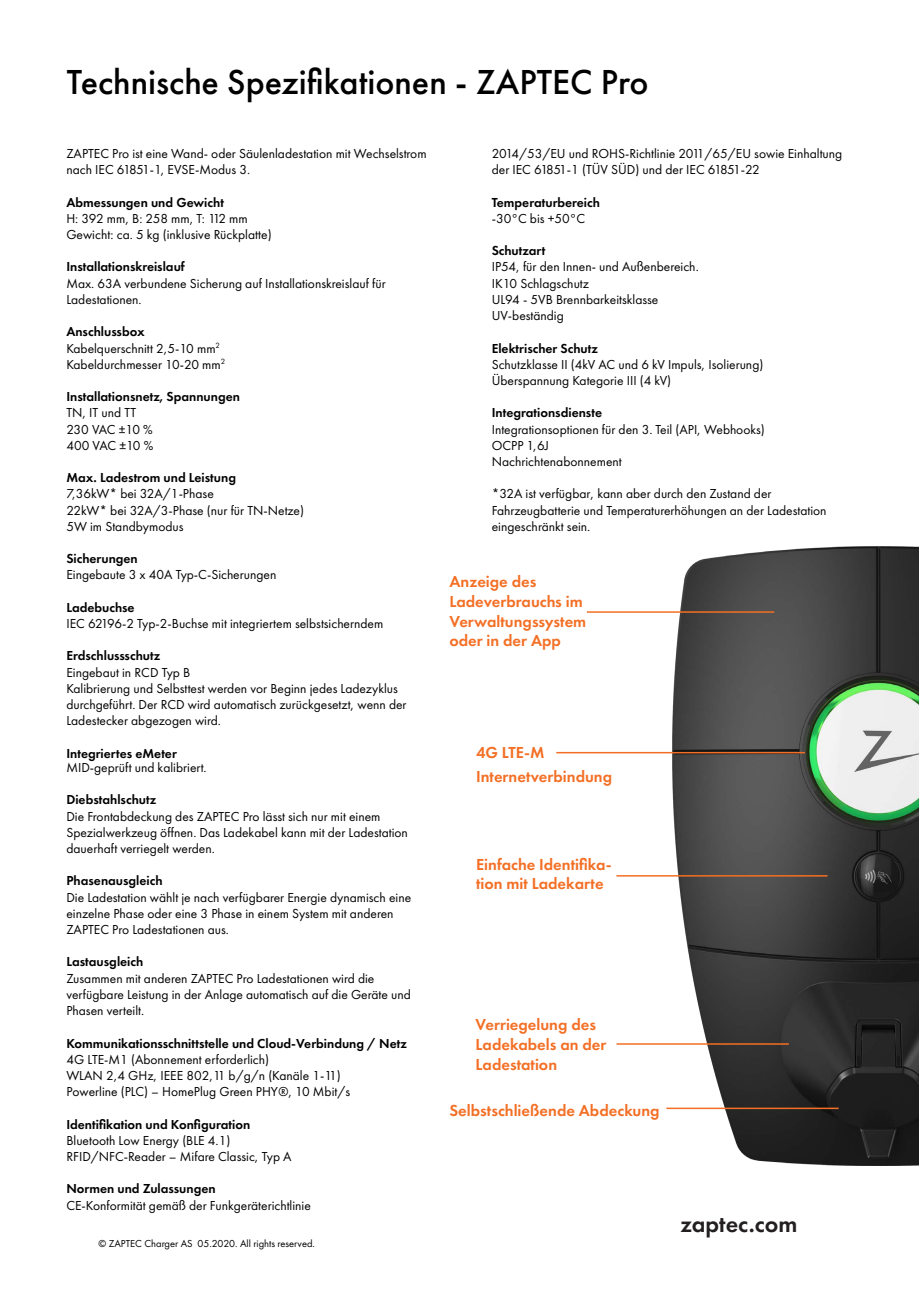
<style>
.page{position:relative;width:919px;height:1289px;background:#fff}
.page>*{position:absolute;margin:0;border:0;box-sizing:border-box;transform-origin:0 0}
.text{font:500 36px "Futura PT";color:#000}
.t1{font:600 24px "Futura PT";color:#231f20}
.t2{font:600 16.5px/19.8px "Futura PT";color:#f36f25}
.text-2{font:13.5px/16.2px "Futura PT";color:#000}
.text-3{font:600 13.5px/16.2px "Futura PT";color:#000}
.text-4{font:13.5px "Futura PT";letter-spacing:-.025em;color:#000}
.t3{font:10.5px "Futura PT";color:#000}
.s1{font-weight:600}
.s2{font-weight:400}
</style>
<div class="page">
<img style="left:672px;top:547px;width:246px;height:618px">
<hr style="left:616px;top:1043px;width:172px;height:1px;background:#f36f25">
<hr style="left:666px;top:1107px;width:172px;height:2px;background:#f36f25">
<hr style="left:616px;top:875px;width:211px;height:1px;background:#f36f25">
<hr style="left:556px;top:752px;width:248px;height:1px;background:#f36f25">
<hr style="left:587px;top:611px;width:187px;height:1px;background:#f36f25">
<p class="text" style="left:67px;top:61px;width:583px">Technische Spezifikationen - ZAPTEC Pro</p>
<p class="text-2" style="left:66px;top:145px;width:362px">ZAPTEC Pro ist eine Wand- oder Säulenladestation mit Wechselstrom nach IEC 61851-1, EVSE-Modus 3.</p>
<p class="text-3" style="left:66px;top:194px;width:159px">Abmessungen und Gewicht</p>
<p class="text-4" style="left:66px;top:210px;width:183px">H: 392 mm, B: 258 mm, T: 112 mm</p>
<p class="text-2" style="left:66px;top:226px;width:207px">Gewicht: ca. 5 kg (inklusive Rückplatte)</p>
<p class="text-3" style="left:66px;top:259px;width:120px">Installationskreislauf</p>
<p class="text-2" style="left:66px;top:275px;width:321px">Max. 63A verbundene Sicherung auf Installationskreislauf für<br>Ladestationen.</p>
<p class="text-3" style="left:66px;top:323px;width:80px">Anschlussbox</p>
<p class="text-2" style="left:66px;top:340px;width:155px">Kabelquerschnitt 2,5-10 mm<sup>2</sup></p>
<p class="text-2" style="left:66px;top:356px;width:160px">Kabeldurchmesser 10-20 mm<sup>2</sup></p>
<p class="text-3" style="left:66px;top:388px;width:175px">Installationsnetz, Spannungen</p>
<p class="text-2" style="left:66px;top:404px;width:71px">TN, IT und TT</p>
<p class="text-2" style="left:66px;top:421px;width:88px">230 VAC ±10 %</p>
<p class="text-2" style="left:66px;top:437px;width:88px">400 VAC ±10 %</p>
<p class="text-3" style="left:66px;top:469px;width:171px">Max. Ladestrom und Leistung</p>
<p class="text-2" style="left:66px;top:485px;width:149px">7,36kW* bei 32A/1-Phase</p>
<p class="text-2" style="left:66px;top:502px;width:239px">22kW* bei 32A/3-Phase (nur für TN-Netze)</p>
<p class="text-2" style="left:66px;top:518px;width:119px">5W im Standbymodus</p>
<p class="text-3" style="left:66px;top:550px;width:73px">Sicherungen</p>
<p class="text-2" style="left:66px;top:566px;width:211px">Eingebaute 3 x 40A Typ-C-Sicherungen</p>
<p class="text-3" style="left:66px;top:599px;width:70px">Ladebuchse</p>
<p class="text-2" style="left:66px;top:615px;width:318px">IEC 62196-2 Typ-2-Buchse mit integriertem selbstsicherndem</p>
<p class="text-3" style="left:66px;top:647px;width:95px">Erdschlussschutz</p>
<p class="text-2" style="left:66px;top:664px;width:125px">Eingebaut in RCD Typ B</p>
<p class="text-2" style="left:66px;top:680px;width:342px">Kalibrierung und Selbsttest werden vor Beginn jedes Ladezyklus durchgeführt. Der RCD wird automatisch zurückgesetzt, wenn der<br>Ladestecker abgezogen wird.</p>
<p class="text-2" style="left:66px;top:746px;width:142px;line-height:14.2px"><span class="s1">Integriertes eMeter<br></span>MID-geprüft und kalibriert.</p>
<p class="text-3" style="left:66px;top:791px;width:91px">Diebstahlschutz</p>
<p class="text-2" style="left:66px;top:808px;width:343px">Die Frontabdeckung des ZAPTEC Pro lässt sich nur mit einem<br>Spezialwerkzeug öffnen. Das Ladekabel kann mit der Ladestation dauerhaft verriegelt werden.</p>
<p class="text-3" style="left:66px;top:872px;width:98px">Phasenausgleich</p>
<p class="text-2" style="left:66px;top:889px;width:346px">Die Ladestation wählt je nach verfügbarer Energie dynamisch eine einzelne Phase oder eine 3 Phase in einem System mit anderen<br>ZAPTEC Pro Ladestationen aus.</p>
<p class="text-3" style="left:66px;top:953px;width:78px">Lastausgleich</p>
<p class="text-2" style="left:66px;top:970px;width:346px">Zusammen mit anderen ZAPTEC Pro Ladestationen wird die verfügbare Leistung in der Anlage automatisch auf die Geräte und<br>Phasen verteilt.</p>
<p class="text-3" style="left:66px;top:1034px;width:342px">Kommunikationsschnittstelle und Cloud-Verbindung / Netz</p>
<p class="text-2" style="left:66px;top:1051px;width:204px">4G LTE-M1 (Abonnement erforderlich)</p>
<p class="text-2" style="left:66px;top:1067px;width:276px">WLAN 2,4 GHz, IEEE 802,11 b/g/n (Kanäle 1-11)</p>
<p class="text-2" style="left:66px;top:1083px;width:285px">Powerline (PLC) – HomePlug Green PHY®, 10 Mbit/s</p>
<p class="text-3" style="left:66px;top:1115px;width:185px">Identifikation und Konfiguration<br><span class="s2">Bluetooth Low Energy (BLE 4.1)</span></p>
<p class="text-2" style="left:66px;top:1148px;width:227px">RFID/NFC-Reader – Mifare Classic, Typ A</p>
<p class="text-3" style="left:66px;top:1180px;width:151px">Normen und Zulassungen</p>
<p class="text-2" style="left:66px;top:1196px;width:246px">CE-Konformität gemäß der Funkgeräterichtlinie</p>
<p class="t3" style="left:99px;top:1237px;width:218px">© ZAPTEC Charger AS 05.2020. All rights reserved.</p>
<p class="text-2" style="left:491px;top:145px;width:352px">2014/53/EU und ROHS-Richtlinie 2011/65/EU sowie Einhaltung der IEC 61851-1 (TÜV SÜD) und der IEC 61851-22</p>
<p class="text-3" style="left:491px;top:194px;width:110px">Temperaturbereich</p>
<p class="text-2" style="left:491px;top:210px;width:95px">-30°C bis +50°C</p>
<p class="text-3" style="left:491px;top:242px;width:55px">Schutzart</p>
<p class="text-2" style="left:491px;top:259px;width:208px">IP54, für den Innen- und Außenbereich.</p>
<p class="text-2" style="left:491px;top:275px;width:99px">IK10 Schlagschutz</p>
<p class="text-2" style="left:491px;top:291px;width:168px">UL94 - 5VB Brennbarkeitsklasse</p>
<p class="text-2" style="left:491px;top:307px;width:74px">UV-beständig</p>
<p class="text-3" style="left:491px;top:340px;width:108px">Elektrischer Schutz</p>
<p class="text-2" style="left:491px;top:356px;width:273px">Schutzklasse II (4kV AC und 6 kV Impuls, Isolierung)</p>
<p class="text-2" style="left:491px;top:372px;width:181px">Überspannung Kategorie III (4 kV)</p>
<p class="text-3" style="left:491px;top:404px;width:112px">Integrationsdienste</p>
<p class="text-2" style="left:491px;top:421px;width:274px">Integrationsoptionen für den 3. Teil (API, Webhooks)</p>
<p class="text-2" style="left:491px;top:437px;width:59px">OCPP 1,6J</p>
<p class="text-2" style="left:491px;top:453px;width:131px">Nachrichtenabonnement</p>
<p class="text-2" style="left:491px;top:485px;width:336px">*32A ist verfügbar, kann aber durch den Zustand der<br>Fahrzeugbatterie und Temperaturerhöhungen an der Ladestation eingeschränkt sein.</p>
<p class="t2" style="left:449px;top:571px;width:138px">Anzeige des<br>Ladeverbrauchs im<br>Verwaltungssystem oder in der App</p>
<p class="t2" style="left:476px;top:742px;width:70px">4G LTE-M</p>
<p class="t2" style="left:476px;top:767px;width:137px">Internetverbindung</p>
<p class="t2" style="left:476px;top:854px;width:137px">Einfache Identifika&shy;tion mit Ladekarte</p>
<p class="t2" style="left:475px;top:1014px;width:132px">Verriegelung des<br>Ladekabels an der<br>Ladestation</p>
<p class="t2" style="left:449px;top:1099px;width:212px">Selbstschließende Abdeckung</p>
<p class="t1" style="left:680px;top:1208px;width:118px">zaptec.com</p>
</div>
